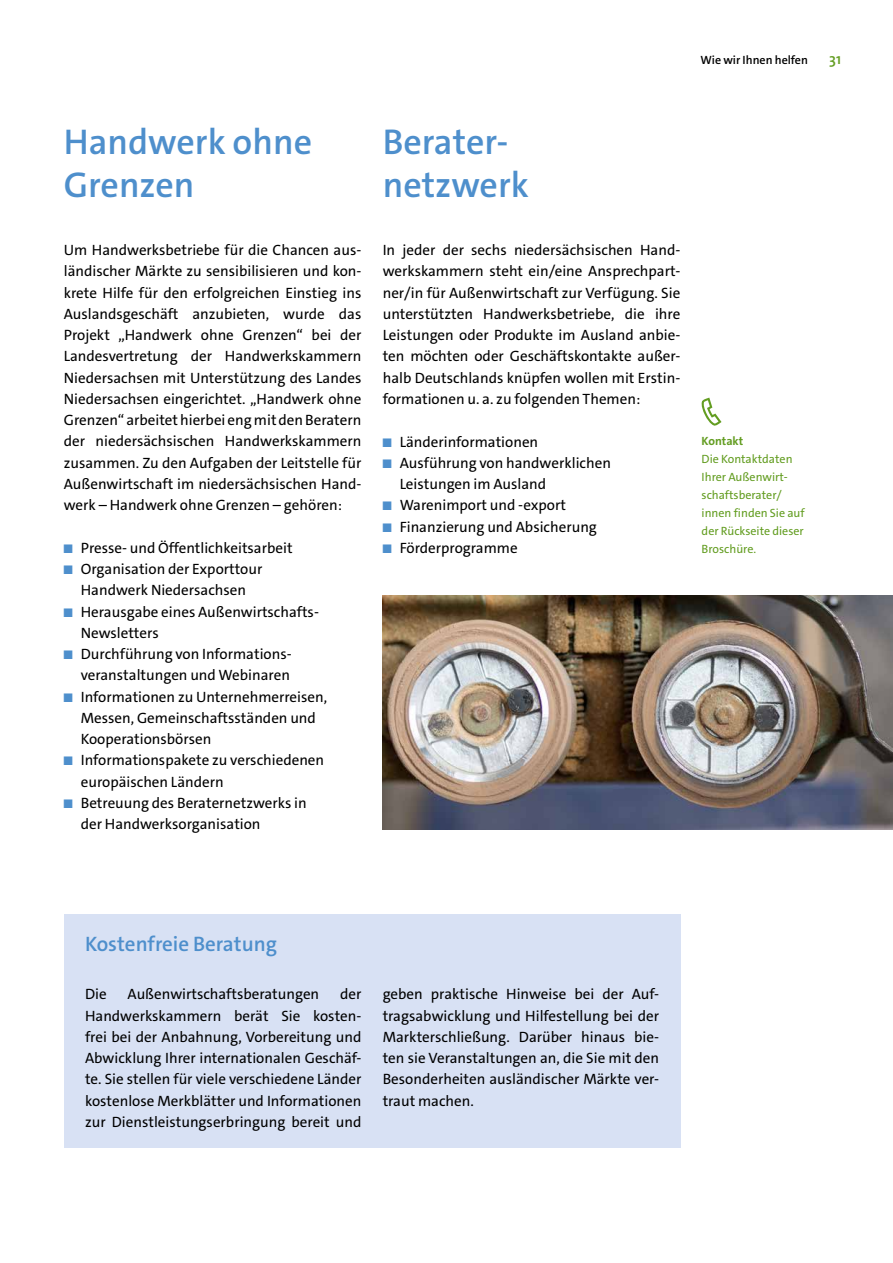
<style>
.page{position:relative;width:893px;height:1263px;background:#fff}
.page>*{position:absolute;margin:0;border:0;box-sizing:border-box;transform-origin:0 0}
.t1{font:600 36px/42.5px "The Sans C4 s";color:#4e8fcc}
.t2{font:600 21px "The Sans C4 s";color:#4e8fcc}
.t3{font:15px/21.3px "The Sans C4 s";color:#000}
.t4{font:600 15px "The Sans C4 s";color:#639d21}
.t5{font:12px/18px "The Sans C4 s";color:#639d21}
.t6{font:600 12px "The Sans C4 s";color:#000}
.t7{font:700 12px "The Sans C4 s";color:#639d21}
.s1{font-size:12.6px;color:#4e8fcc}
</style>
<div class="page">
<hr style="left:0;top:0;width:1px;height:638px;background:#3a3a39">
<svg style="left:701px;top:398px;width:20px;height:28px"></svg>
<div style="left:64px;top:914px;width:616px;height:234px;background:#d8e1f4"></div>
<img style="left:383px;top:595px;width:510px;height:234px">
<p class="t6" style="left:701px;top:52px;width:109px">Wie wir Ihnen helfen</p>
<p class="t4" style="left:829px;top:49px;width:13px">31</p>
<h1 class="t1" style="left:64px;top:121px;width:250px">Handwerk ohne<br>Grenzen</h1>
<p class="t3" style="left:64px;top:240px;width:299px;text-align:justify">Um Handwerksbetriebe für die Chancen aus&shy;ländischer Märkte zu sensibilisieren und kon&shy;krete Hilfe für den erfolgreichen Einstieg ins Auslandsgeschäft anzubieten, wurde das Projekt ,,Handwerk ohne Grenzen“ bei der Landesvertretung der Handwerkskammern Niedersachsen mit Unterstützung des Landes Niedersachsen eingerichtet. „Handwerk ohne Grenzen“ arbeitet hierbei eng mit den Beratern der niedersächsischen Handwerkskammern zusammen. Zu den Aufgaben der Leitstelle für Außenwirtschaft im niedersächsischen Hand&shy;werk – Handwerk ohne Grenzen – gehören:</p>
<p class="t3" style="left:64px;top:537px;width:230px"><span class="s1">■</span> Presse- und Öffentlichkeitsarbeit</p>
<p class="t3" style="left:64px;top:558px;width:200px;text-align:center"><span class="s1">■</span> Organisation der Exporttour<br>Handwerk Niedersachsen</p>
<p class="t3" style="left:81px;top:601px;width:240px;text-indent:-17px"><span class="s1">■</span> Herausgabe eines Außenwirtschafts-<br>Newsletters</p>
<p class="t3" style="left:64px;top:643px;width:228px;text-align:right"><span class="s1">■</span> Durchführung von Informations&shy;veranstaltungen und Webinaren</p>
<p class="t3" style="left:81px;top:686px;width:248px;text-indent:-17px"><span class="s1">■</span> Informationen zu Unternehmerreisen,<br>Messen, Gemeinschaftsständen und<br>Kooperationsbörsen</p>
<p class="t3" style="left:81px;top:750px;width:245px;text-indent:-17px"><span class="s1">■</span> Informationspakete zu verschiedenen europäischen Ländern</p>
<p class="t3" style="left:81px;top:792px;width:227px;text-indent:-17px"><span class="s1">■</span> Betreuung des Beraternetzwerks in der Handwerksorganisation</p>
<h1 class="t1" style="left:383px;top:121px;width:148px">Berater&shy;netzwerk</h1>
<p class="t3" style="left:383px;top:240px;width:299px;text-align:justify">In jeder der sechs niedersächsischen Hand&shy;werkskammern steht ein/eine Ansprechpart&shy;ner/in für Außenwirtschaft zur Verfügung. Sie unterstützten Handwerksbetriebe, die ihre Leistungen oder Produkte im Ausland anbie&shy;ten möchten oder Geschäftskontakte außer&shy;halb Deutschlands knüpfen wollen mit Erstin&shy;formationen u. a. zu folgenden Themen:</p>
<p class="t3" style="left:383px;top:431px;width:157px"><span class="s1">■</span> Länderinformationen</p>
<p class="t3" style="left:400px;top:452px;width:213px;text-indent:-17px"><span class="s1">■</span> Ausführung von handwerklichen<br>Leistungen im Ausland</p>
<p class="t3" style="left:383px;top:495px;width:185px"><span class="s1">■</span> Warenimport und -export</p>
<p class="t3" style="left:383px;top:516px;width:216px"><span class="s1">■</span> Finanzierung und Absicherung</p>
<p class="t3" style="left:383px;top:537px;width:136px"><span class="s1">■</span> Förderprogramme</p>
<p class="t7" style="left:702px;top:433px;width:43px">Kontakt</p>
<p class="t5" style="left:702px;top:450px;width:105px">Die Kontaktdaten<br>Ihrer Außenwirt&shy;schaftsberater/ innen finden Sie auf der Rückseite dieser<br>Broschüre.</p>
<h2 class="t2" style="left:85px;top:930px;width:194px">Kostenfreie Beratung</h2>
<p class="t3" style="left:85px;top:984px;width:278px;text-align:justify;text-indent:255px">der Handwerkskammern berät Sie kosten&shy;frei bei der Anbahnung, Vorbereitung und Abwicklung Ihrer internationalen Geschäf&shy;te. Sie stellen für viele verschiedene Länder kostenlose Merkblätter und Informationen zur Dienstleistungserbringung bereit und</p>
<p class="t3" style="left:383px;top:984px;width:278px;text-align:justify">geben praktische Hinweise bei der Auf&shy;tragsabwicklung und Hilfestellung bei der Markterschließung. Darüber hinaus bie&shy;ten sie Veranstaltungen an, die Sie mit den Besonderheiten ausländischer Märkte ver&shy;traut machen.</p>
<p class="t3" style="left:85px;top:984px;width:23px">Die</p>
<p class="t3" style="left:128px;top:984px;width:193px">Außenwirtschaftsberatungen</p>
</div>
